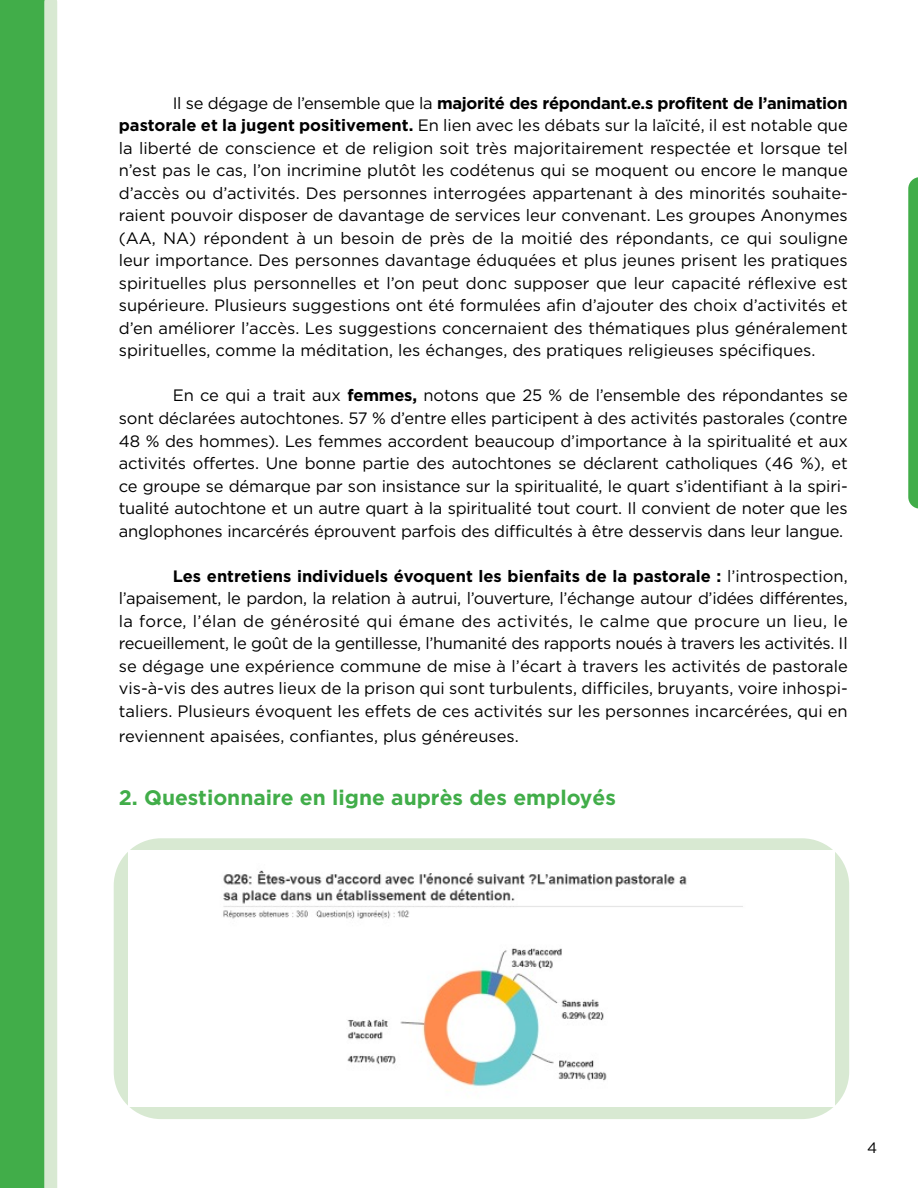
<style>
.page{position:relative;width:918px;height:1188px;background:#fff}
.page>*{position:absolute;margin:0;border:0;box-sizing:border-box;transform-origin:0 0}
.t1{font:700 21px "Gotham";color:#41ad49}
.t2{font:16.5px/22.5px "Gotham HTF";color:#000;text-align:justify}
.t3{font:15px "Gotham HTF";color:#000}
.s1{font-weight:700}
</style>
<div class="page">
<div style="left:0;top:0;width:52px;height:1188px;background:#41ad49"></div>
<svg style="left:908px;top:177px;width:10px;height:332px;background:#49b051"></svg>
<svg style="left:44px;top:0;width:13px;height:1188px;background:#d4e7cf"></svg>
<div style="left:114px;top:838px;width:735px;height:281px;background:#d8e9d2;border-radius:47px"></div>
<div style="left:129px;top:850px;width:706px;height:257px;background:#fff"></div>
<img style="left:223px;top:870px;width:520px;height:219px">
<p class="t2" style="left:119px;top:92px;width:731px;text-indent:54px">Il se dégage de l’ensemble que la <span class="s1">majorité des répondant.e.s profitent de l’animation pastorale et la jugent positivement.</span> En lien avec les débats sur la laïcité, il est notable que la liberté de conscience et de religion soit très majoritairement respectée et lorsque tel n’est pas le cas, l’on incrimine plutôt les codétenus qui se moquent ou encore le manque d’accès ou d’activités. Des personnes interrogées appartenant à des minorités souhaite&shy;raient pouvoir disposer de davantage de services leur convenant. Les groupes Anonymes (AA, NA) répondent à un besoin de près de la moitié des répondants, ce qui souligne leur importance. Des personnes davantage éduquées et plus jeunes prisent les pratiques spirituelles plus personnelles et l’on peut donc supposer que leur capacité réflexive est supérieure. Plusieurs suggestions ont été formulées afin d’ajouter des choix d’activités et d’en améliorer l’accès. Les suggestions concernaient des thématiques plus généralement spirituelles, comme la méditation, les échanges, des pratiques religieuses spécifiques.</p>
<p class="t2" style="left:119px;top:384px;width:731px;text-indent:54px">En ce qui a trait aux <span class="s1">femmes,</span> notons que 25 % de l’ensemble des répondantes se sont déclarées autochtones. 57 % d’entre elles participent à des activités pastorales (contre 48 % des hommes). Les femmes accordent beaucoup d’importance à la spiritualité et aux activités offertes. Une bonne partie des autochtones se déclarent catholiques (46 %), et ce groupe se démarque par son insistance sur la spiritualité, le quart s’identifiant à la spiri&shy;tualité autochtone et un autre quart à la spiritualité tout court. Il convient de noter que les anglophones incarcérés éprouvent parfois des difficultés à être desservis dans leur langue.</p>
<p class="t2" style="left:119px;top:564px;width:731px;text-indent:54px"><span class="s1">Les entretiens individuels évoquent les bienfaits de la pastorale :</span> l’introspection, l’apaisement, le pardon, la relation à autrui, l’ouverture, l’échange autour d’idées différentes, la force, l’élan de générosité qui émane des activités, le calme que procure un lieu, le recueillement, le goût de la gentillesse, l’humanité des rapports noués à travers les activités. Il se dégage une expérience commune de mise à l’écart à travers les activités de pastorale vis-à-vis des autres lieux de la prison qui sont turbulents, difficiles, bruyants, voire inhospi&shy;taliers. Plusieurs évoquent les effets de ces activités sur les personnes incarcérées, qui en</p>
<p class="t2" style="left:119px;top:725px;width:401px">reviennent apaisées, confiantes, plus généreuses.</p>
<p class="t1" style="left:119px;top:785px;width:499px">2. Questionnaire en ligne auprès des employés</p>
<p class="t3" style="left:867px;top:1140px;width:12px">4</p>
</div>
